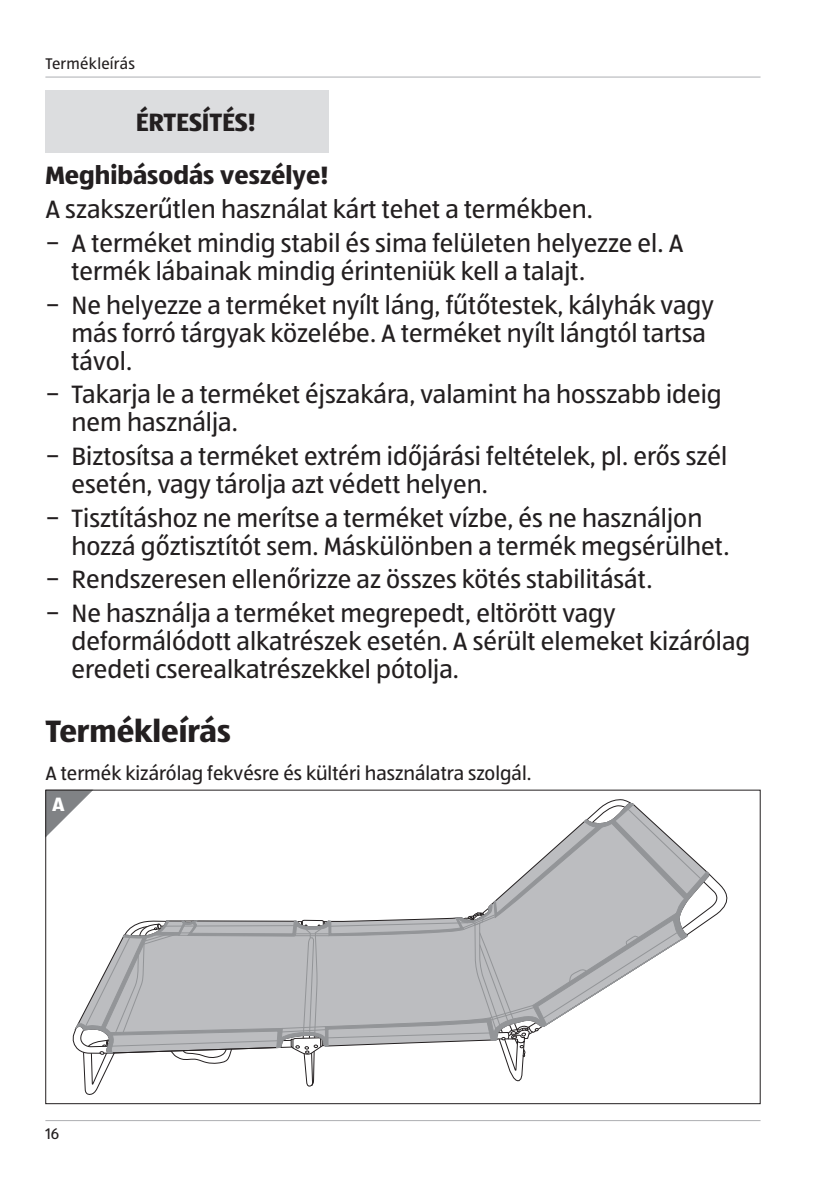
<style>
.page{position:relative;width:840px;height:1191px;background:#fff}
.page>*{position:absolute;margin:0;border:0;box-sizing:border-box;transform-origin:0 0}
.t1{font:700 32px "ALDISUEDOT";color:#231f20}
.consequences{font:26px/28px "ALDISUEDOT";color:#231f20}
.type_of_danger{font:700 26px "ALDISUEDOT";color:#231f20}
.A5_i_SI_-_Signalwort{font:700 26px "ALDISUEDOT";letter-spacing:-.005em;color:#231f20}
.plain{font:20px "ALDISUEDOT";color:#231f20}
.Fließtext_Plaintext{font:700 20px "ALDISUEDOT";color:#fff}
.t2{font:16px "ALDISUEDOT";letter-spacing:.015em;color:#231f20}
</style>
<div class="page">
<hr style="left:45px;top:77px;width:715px;height:1px;background:#adaeb2">
<hr style="left:45px;top:1120px;width:715px;height:1px;background:#adaeb2">
<div style="left:45px;top:91px;width:284px;height:62px;background:#dcdddf"></div>
<svg style="left:45px;top:789px;width:688px;height:306px"></svg>
<p class="t2" style="left:45px;top:53px;width:91px">Termékleírás</p>
<p class="A5_i_SI_-_Signalwort" style="left:136px;top:104px;width:121px">ÉRTESÍTÉS!</p>
<p class="type_of_danger" style="left:45px;top:158px;width:284px">Meghibásodás veszélye!</p>
<p class="consequences" style="left:45px;top:195px;width:548px">A szakszerűtlen használat kárt tehet a termékben.</p>
<p class="consequences" style="left:71px;top:228px;width:613px;text-indent:-26px">− A terméket mindig stabil és sima felületen helyezze el. A termék lábainak mindig érinteniük kell a talajt.</p>
<p class="consequences" style="left:71px;top:290px;width:643px;text-indent:-26px">− Ne helyezze a terméket nyílt láng, fűtőtestek, kályhák vagy más forró tárgyak közelébe. A terméket nyílt lángtól tartsa távol.</p>
<p class="consequences" style="left:71px;top:380px;width:651px;text-indent:-26px">− Takarja le a terméket éjszakára, valamint ha hosszabb ideig nem használja.</p>
<p class="consequences" style="left:71px;top:441px;width:657px;text-indent:-26px">− Biztosítsa a terméket extrém időjárási feltételek, pl. erős szél esetén, vagy tárolja azt védett helyen.</p>
<p class="consequences" style="left:71px;top:503px;width:659px;text-indent:-26px">− Tisztításhoz ne merítse a terméket vízbe, és ne használjon hozzá gőztisztítót sem. Máskülönben a termék megsérülhet.</p>
<p class="consequences" style="left:45px;top:565px;width:608px">− Rendszeresen ellenőrizze az összes kötés stabilitását.</p>
<p class="consequences" style="left:71px;top:598px;width:680px;text-indent:-26px">− Ne használja a terméket megrepedt, eltörött vagy deformálódott alkatrészek esetén. A sérült elemeket kizárólag eredeti cserealkatrészekkel pótolja.</p>
<p class="t1" style="left:45px;top:709px;width:187px">Termékleírás</p>
<p class="plain" style="left:45px;top:760px;width:487px">A termék kizárólag fekvésre és kültéri használatra szolgál.</p>
<p class="Fließtext_Plaintext" style="left:52px;top:790px;width:14px">A</p>
<p class="t2" style="left:45px;top:1123px;width:15px">16</p>
</div>
